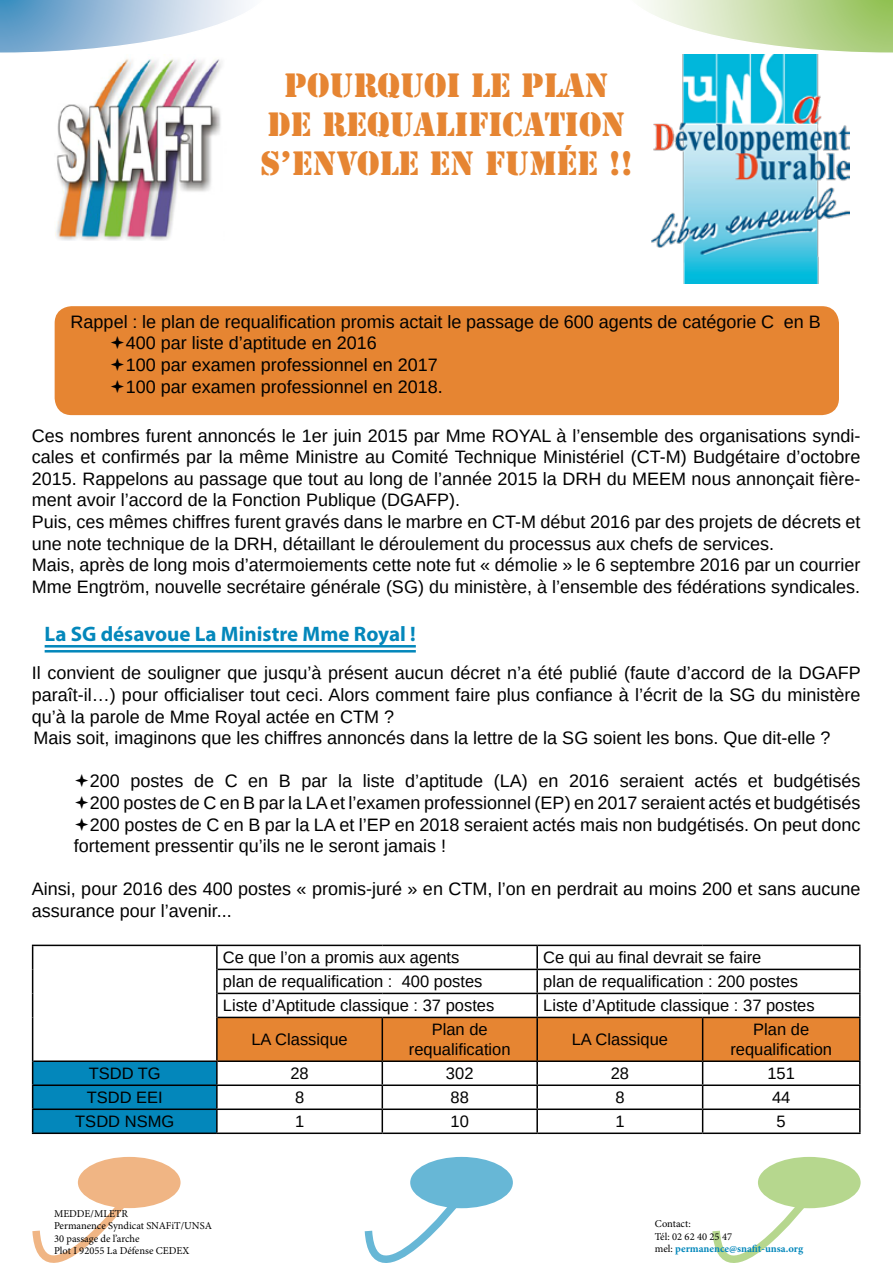
<style>
.page{position:relative;width:893px;height:1263px;background:#fff}
.page>*{position:absolute;margin:0;border:0;box-sizing:border-box;transform-origin:0 0}
.t1{font:31.5px/39px "Stencil Std";color:#e68532;text-align:center}
.t2{font:700 21px "Myriad Pro";color:#0387bb}
.t3{font:18px/21.6px "Liberation Sans";color:#000}
.t4{font:16.5px/19.8px "Liberation Sans";color:#000;text-align:center}
.t5{font:10.5px/12.6px "Minion Pro";color:#000}
.s1{font-weight:700;color:#0387bb}
</style>
<div class="page">
<svg style="left:32px;top:1192px;width:100px;height:71px"></svg>
<div style="left:78px;top:1157px;width:103px;height:51px;background:#f0b584;border-radius:50%"></div>
<svg style="left:364px;top:1194px;width:102px;height:69px"></svg>
<div style="left:410px;top:1157px;width:103px;height:51px;background:#67b7d6;border-radius:50%"></div>
<svg style="left:712px;top:1192px;width:102px;height:71px"></svg>
<div style="left:758px;top:1157px;width:103px;height:51px;background:#b6d78e;border-radius:50%"></div>
<svg style="left:0;top:0;width:244px;height:53px"></svg>
<svg style="left:644px;top:0;width:249px;height:53px"></svg>
<img style="left:55px;top:58px;width:167px;height:182px">
<div style="left:55px;top:306px;width:784px;height:109px;background:#e68532;border-radius:17px"></div>
<img style="left:651px;top:54px;width:199px;height:229px">
<hr style="left:45px;top:645px;width:371px;height:2px;background:#0387bb">
<hr style="left:45px;top:650px;width:371px;height:2px;background:#0387bb">
<hr style="left:32px;top:945px;width:185px;height:1px;background:#000">
<hr style="left:217px;top:945px;width:165px;height:1px;background:#000">
<hr style="left:382px;top:945px;width:155px;height:1px;background:#000">
<hr style="left:537px;top:945px;width:166px;height:1px;background:#000">
<hr style="left:703px;top:945px;width:158px;height:1px;background:#000">
<hr style="left:859px;top:946px;width:2px;height:23px;background:#000">
<hr style="left:703px;top:969px;width:158px;height:1px;background:#000">
<hr style="left:859px;top:970px;width:2px;height:23px;background:#000">
<hr style="left:703px;top:993px;width:158px;height:1px;background:#000">
<hr style="left:859px;top:994px;width:2px;height:23px;background:#000">
<hr style="left:703px;top:1017px;width:158px;height:1px;background:#000">
<hr style="left:859px;top:1018px;width:2px;height:42px;background:#000">
<hr style="left:703px;top:1060px;width:158px;height:2px;background:#000">
<hr style="left:859px;top:1062px;width:2px;height:22px;background:#000">
<hr style="left:703px;top:1084px;width:158px;height:2px;background:#000">
<hr style="left:859px;top:1086px;width:2px;height:22px;background:#000">
<hr style="left:703px;top:1108px;width:158px;height:2px;background:#000">
<svg style="left:32px;top:946px;width:828px;height:186px"></svg>
<hr style="left:859px;top:1110px;width:2px;height:22px;background:#000">
<hr style="left:32px;top:1132px;width:185px;height:2px;background:#000">
<hr style="left:217px;top:1132px;width:165px;height:2px;background:#000">
<hr style="left:382px;top:1132px;width:155px;height:2px;background:#000">
<hr style="left:537px;top:1132px;width:166px;height:2px;background:#000">
<hr style="left:703px;top:1132px;width:158px;height:2px;background:#000">
<hr style="left:216px;top:946px;width:2px;height:23px;background:#000">
<hr style="left:216px;top:969px;width:2px;height:24px;background:#000">
<hr style="left:216px;top:993px;width:2px;height:24px;background:#000">
<hr style="left:216px;top:1017px;width:2px;height:43px;background:#000">
<hr style="left:33px;top:1060px;width:185px;height:2px;background:#000">
<h1 class="t1" style="left:260px;top:66px;width:374px">POURQUOI LE PLAN<br>DE REQUALIFICATION<br>S’ENVOLE EN FUMÉE !!</h1>
<p class="t3" style="left:126px;top:311px;width:696px;text-indent:-55px">Rappel : le plan de requalification promis actait le passage de 600 agents de catégorie C en B 400 par liste d’aptitude en 2016<br>100 par examen professionnel en 2017<br>100 par examen professionnel en 2018.</p>
<p class="t3" style="left:32px;top:425px;width:830px">Ces nombres furent annoncés le 1er juin 2015 par Mme ROYAL à l’ensemble des organisations syndi&shy;cales et confirmés par la même Ministre au Comité Technique Ministériel (CT-M) Budgétaire d’octobre 2015. Rappelons au passage que tout au long de l’année 2015 la DRH du MEEM nous annonçait fière&shy;ment avoir l’accord de la Fonction Publique (DGAFP).<br>Puis, ces mêmes chiffres furent gravés dans le marbre en CT-M début 2016 par des projets de décrets et une note technique de la DRH, détaillant le déroulement du processus aux chefs de services.<br>Mais, après de long mois d’atermoiements cette note fut « démolie » le 6 septembre 2016 par un courrier Mme Engtröm, nouvelle secrétaire générale (SG) du ministère, à l’ensemble des fédérations syndicales.</p>
<p class="t2" style="left:45px;top:620px;width:373px">La SG désavoue La Ministre Mme Royal !</p>
<p class="t3" style="left:32px;top:662px;width:831px">Il convient de souligner que jusqu’à présent aucun décret n’a été publié (faute d’accord de la DGAFP paraît-il…) pour officialiser tout ceci. Alors comment faire plus confiance à l’écrit de la SG du ministère qu’à la parole de Mme Royal actée en CTM ?<br>Mais soit, imaginons que les chiffres annoncés dans la lettre de la SG soient les bons. Que dit-elle ?</p>
<p class="t3" style="left:90px;top:770px;width:772px">200 postes de C en B par la liste d’aptitude (LA) en 2016 seraient actés et budgétisés</p>
<p class="t3" style="left:90px;top:792px;width:772px">200 postes de C en B par la LAet l’examen professionnel (EP) en 2017 seraient actés et budgétisés</p>
<p class="t3" style="left:90px;top:814px;width:772px">200 postes de C en B par la LA et l’EP en 2018 seraient actés mais non budgétisés. On peut donc</p>
<p class="t3" style="left:74px;top:835px;width:374px">fortement pressentir qu’ils ne le seront jamais !</p>
<p class="t3" style="left:32px;top:878px;width:830px">Ainsi, pour 2016 des 400 postes « promis-juré » en CTM, l’on en perdrait au moins 200 et sans aucune assurance pour l’avenir...</p>
<p class="t4" style="left:223px;top:948px;width:238px">Ce que l’on a promis aux agents</p>
<p class="t4" style="left:543px;top:948px;width:220px">Ce qui au final devrait se faire</p>
<p class="t4" style="left:223px;top:972px;width:261px">plan de requalification : 400 postes</p>
<p class="t4" style="left:543px;top:972px;width:256px">plan de requalification : 200 postes</p>
<p class="t4" style="left:223px;top:996px;width:273px">Liste d’Aptitude classique : 37 postes</p>
<p class="t4" style="left:543px;top:996px;width:273px">Liste d’Aptitude classique : 37 postes</p>
<p class="t4" style="left:251px;top:1030px;width:98px">LA Classique</p>
<p class="t4" style="left:409px;top:1020px;width:103px">Plan de requalification</p>
<p class="t4" style="left:572px;top:1030px;width:98px">LA Classique</p>
<p class="t4" style="left:730px;top:1020px;width:103px">Plan de requalification</p>
<p class="t4" style="left:89px;top:1064px;width:74px">TSDD TG</p>
<p class="t4" style="left:290px;top:1064px;width:20px">28</p>
<p class="t4" style="left:446px;top:1064px;width:29px">302</p>
<p class="t4" style="left:611px;top:1064px;width:20px">28</p>
<p class="t4" style="left:767px;top:1064px;width:29px">151</p>
<p class="t4" style="left:87px;top:1088px;width:78px">TSDD EEI</p>
<p class="t4" style="left:295px;top:1088px;width:11px">8</p>
<p class="t4" style="left:451px;top:1088px;width:20px">88</p>
<p class="t4" style="left:615px;top:1088px;width:11px">8</p>
<p class="t4" style="left:772px;top:1088px;width:20px">44</p>
<p class="t4" style="left:75px;top:1112px;width:100px">TSDD NSMG</p>
<p class="t4" style="left:295px;top:1112px;width:11px">1</p>
<p class="t4" style="left:451px;top:1112px;width:20px">10</p>
<p class="t4" style="left:615px;top:1112px;width:11px">1</p>
<p class="t4" style="left:777px;top:1112px;width:11px">5</p>
<p class="t5" style="left:54px;top:1207px;width:160px">MEDDE/MLETR<br>Permanence Syndicat SNAFiT/UNSA<br>30 passage de l’arche<br>Plot I 92055 La Défense CEDEX</p>
<p class="t5" style="left:655px;top:1217px;width:150px">Contact:<br>Tél: 02 62 40 25 47<br>mel: <span class="s1">permanence@snafit-unsa.org</span></p>
</div>
